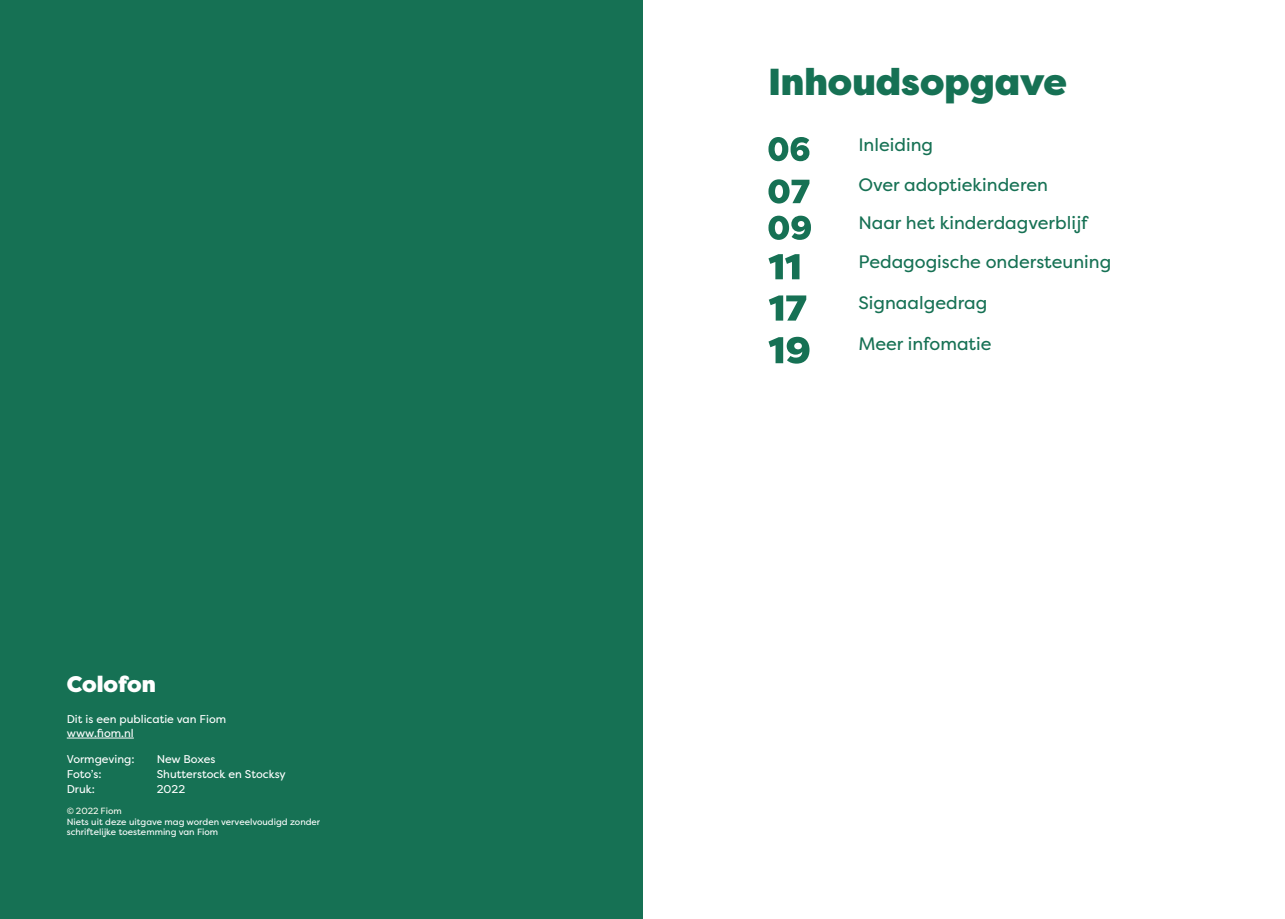
<style>
.page{position:relative;width:1285px;height:919px;background:#fff}
.page>*{position:absolute;margin:0;border:0;box-sizing:border-box;transform-origin:0 0}
.t1{font:900 37.5px "Filson Pro";color:#167154}
.t2{font:900 22.5px "Filson Pro";letter-spacing:-.005em;color:#fff}
.t3{font:18px/38.4px "Filson Pro";color:#167154}
.t4{font:11.25px/15px "Filson Pro";color:#fff}
.t5{font:9px/10.5px "Filson Pro";color:#fff}
.t6{font:9px "Filson Pro";color:#fafaf0}
</style>
<div class="page">
<div style="left:0;top:0;width:642px;height:918px;background:#167154"></div>
<hr style="left:67px;top:737px;width:67px;height:1px;background:#fff">
<svg style="left:768px;top:179px;width:41px;height:24px"></svg>
<svg style="left:768px;top:254px;width:31px;height:25px"></svg>
<svg style="left:768px;top:137px;width:41px;height:24px"></svg>
<svg style="left:768px;top:216px;width:42px;height:24px"></svg>
<svg style="left:768px;top:295px;width:38px;height:25px"></svg>
<svg style="left:768px;top:337px;width:41px;height:26px"></svg>
<p class="t2" style="left:67px;top:670px;width:90px">Colofon</p>
<p class="t4" style="left:67px;top:712px;width:161px;line-height:13.5px">Dit is een publicatie van Fiom www.fiom.nl</p>
<p class="t4" style="left:67px;top:751px;width:69px">Vormgeving:<br>Foto’s:<br>Druk:</p>
<p class="t4" style="left:157px;top:751px;width:130px">New Boxes<br>Shutterstock en Stocksy<br>2022</p>
<p class="t6" style="left:67px;top:805px;width:57px">© 2022 Fiom</p>
<p class="t5" style="left:67px;top:816px;width:255px">Niets uit deze uitgave mag worden verveelvoudigd zonder schriftelijke toestemming van Fiom</p>
<h1 class="t1" style="left:768px;top:59px;width:300px">Inhoudsopgave</h1>
<p class="t3" style="left:858px;top:125px;width:76px">Inleiding</p>
<p class="t3" style="left:858px;top:165px;width:254px">Over adoptiekinderen<br>Naar het kinderdagverblijf<br>Pedagogische ondersteuning</p>
<p class="t3" style="left:858px;top:283px;width:130px">Signaalgedrag</p>
<p class="t3" style="left:858px;top:324px;width:134px">Meer infomatie</p>
</div>
